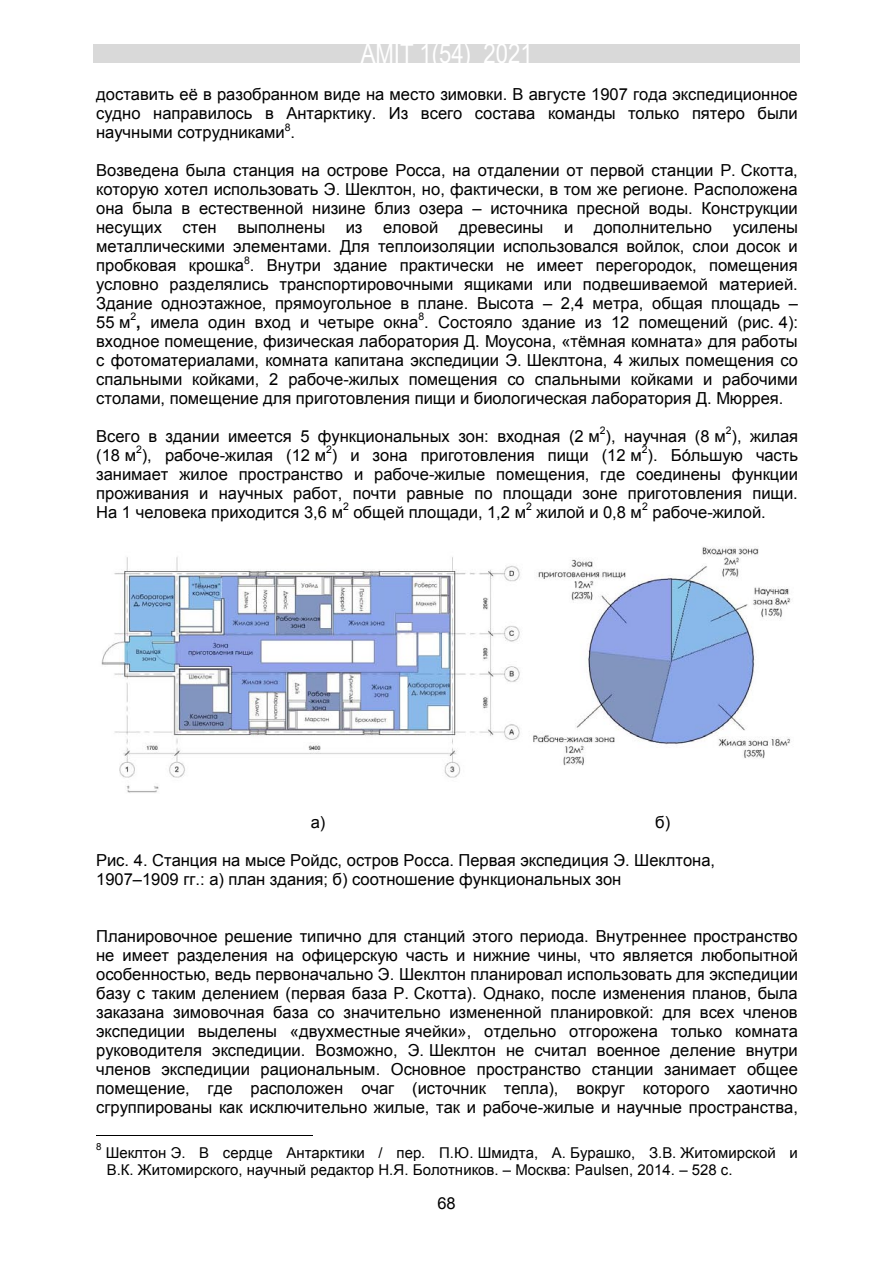
<style>
.page{position:relative;width:893px;height:1263px;background:#fff}
.page>*{position:absolute;margin:0;border:0;box-sizing:border-box;transform-origin:0 0}
.t1{font:27px "Arial Narrow";color:#fff}
.t2{font:16.5px/19px "Arial";color:#000;text-align:justify}
.t3{font:16.5px "Arial";color:#000}
.t4{font:15px/17.1px "Arial";color:#000}
.t5{font:10.5px "Arial";color:#000}
.t6{font:9.75px "Arial";color:#000}
.s1{font-style:inherit}
.s2{font-weight:700}
</style>
<div class="page">
<div style="left:93px;top:44px;width:707px;height:19px;background:#d9d9d9"></div>
<img style="left:101px;top:547px;width:690px;height:246px">
<hr style="left:96px;top:1135px;width:216px;height:1px;background:#000">
<h1 class="t1" style="left:361px;top:34px;width:173px">AMIT 1(54) 2021</h1>
<p class="t2" style="left:96px;top:85px;width:703px">доставить её в разобранном виде на место зимовки. В августе 1907 года экспедиционное судно направилось в Антарктику. Из всего состава команды только пятеро были научными сотрудниками <span class="s1">.</span></p>
<p class="t5" style="left:285px;top:120px;width:7px">8</p>
<p class="t2" style="left:96px;top:161px;width:703px">Возведена была станция на острове Росса, на отдалении от первой станции Р. Скотта, которую хотел использовать Э. Шеклтон, но, фактически, в том же регионе. Расположена она была в естественной низине близ озера – источника пресной воды. Конструкции несущих стен</p>
<p class="t2" style="left:96px;top:218px;width:703px;text-indent:141px">выполнены из еловой древесины и дополнительно усилены металлическими элементами. Для теплоизоляции использовался войлок, слои досок и пробковая крошка . Внутри здание практически не имеет перегородок, помещения</p>
<p class="t5" style="left:244px;top:253px;width:7px">8</p>
<p class="t2" style="left:96px;top:275px;width:703px">условно разделялись транспортировочными ящиками или подвешиваемой материей.<br>Здание одноэтажное, прямоугольное в плане. Высота – 2,4 метра, общая площадь – <span class="s1">55</span> м <span class="s2">,</span> имела один вход и четыре окна <span class="s1">.</span> Состояло здание из 12 помещений (рис. <span class="s1">4):</span></p>
<p class="t5" style="left:131px;top:310px;width:7px">2</p>
<p class="t5" style="left:418px;top:310px;width:7px">8</p>
<p class="t2" style="left:96px;top:332px;width:703px">входное помещение, физическая лаборатория Д. Моусона, «тёмная комната» для работы с фотоматериалами, комната капитана экспедиции Э. Шеклтона, 4 жилых помещения со спальными койками, 2 рабоче<span class="s1">-</span>жилых помещения со спальными койками и рабочими столами, помещение для приготовления пищи и биологическая лаборатория Д. Мюррея.</p>
<p class="t2" style="left:96px;top:427px;width:703px">Всего в здании имеется 5 функциональных зон: входная (2 м ), научная (8 м ), жилая</p>
<p class="t5" style="left:600px;top:424px;width:7px">2</p>
<p class="t5" style="left:726px;top:424px;width:7px">2</p>
<p class="t2" style="left:96px;top:446px;width:703px"><span class="s1">(18</span> м ), рабоче<span class="s1">-</span>жилая (12 м ) и зона приготовления пищи (12 м ). Бо́льшую часть</p>
<p class="t5" style="left:136px;top:443px;width:7px">2</p>
<p class="t5" style="left:326px;top:443px;width:7px">2</p>
<p class="t5" style="left:642px;top:443px;width:7px">2</p>
<p class="t2" style="left:96px;top:465px;width:703px">занимает жилое пространство и рабоче<span class="s1">-</span>жилые помещения, где соединены функции проживания и научных работ, почти равные по площади зоне приготовления пищи.<br>На 1 человека приходится 3,6 м</p>
<p class="t5" style="left:343px;top:500px;width:7px">2</p>
<p class="t2" style="left:354px;top:503px;width:174px">общей площади, 1,2 м</p>
<p class="t5" style="left:526px;top:500px;width:7px">2</p>
<p class="t2" style="left:537px;top:503px;width:107px">жилой и 0,8 м</p>
<p class="t5" style="left:642px;top:500px;width:7px">2</p>
<p class="t2" style="left:652px;top:503px;width:115px">рабоче<span class="s1">-</span>жилой.</p>
<p class="t2" style="left:311px;top:813px;width:16px">а)</p>
<p class="t2" style="left:655px;top:813px;width:17px">б)</p>
<p class="t2" style="left:96px;top:851px;width:620px">Рис. 4. Станция на мысе Ройдс, остров Росса. Первая экспедиция Э. Шеклтона,<br><span class="s1">1907</span>–1909 гг.: а) план здания; б) соотношение функциональных зон</p>
<p class="t2" style="left:96px;top:927px;width:704px">Планировочное решение типично для станций этого периода. Внутреннее пространство не имеет разделения на офицерскую часть и нижние чины, что является любопытной особенностью, ведь первоначально Э. Шеклтон планировал использовать для экспедиции базу с таким делением (первая база Р. Скотта). Однако, после изменения планов, была заказана зимовочная база со значительно измененной планировкой: для всех членов экспедиции выделены «двухместные ячейки», отдельно отгорожена только комната руководителя экспедиции. Возможно, Э. Шеклтон не считал военное деление внутри членов экспедиции рациональным. Основное пространство станции занимает общее помещение, где расположен очаг (источник тепла), вокруг которого хаотично сгруппированы как исключительно жилые, так и рабоче<span class="s1">-</span>жилые и научные пространства,</p>
<p class="t6" style="left:96px;top:1140px;width:7px">8</p>
<p class="t4" style="left:106px;top:1144px;width:694px">Шеклтон Э. В сердце Антарктики / пер. П.Ю. Шмидта, А. Бурашко, З.В. Житомирской и<br>В.К. Житомирского, научный редактор Н.Я. Болотников. – Москва: Paulsen, 2014. – 528 с.</p>
<p class="t3" style="left:437px;top:1192px;width:20px">68</p>
</div>
